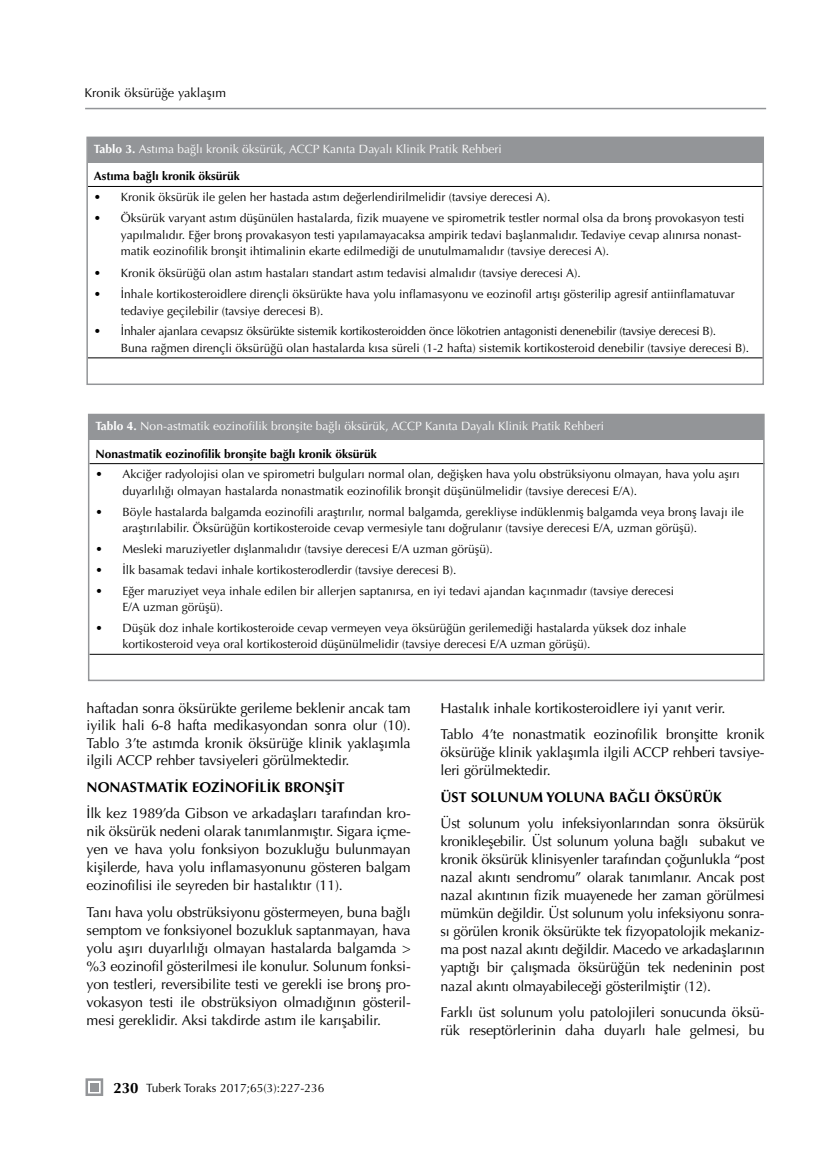
<style>
.page{position:relative;width:830px;height:1170px;background:#fff}
.page>*{position:absolute;margin:0;border:0;box-sizing:border-box;transform-origin:0 0}
.t1{font:700 15px "Optima LT Std";color:#000}
.t2{font:14.25px/18px "Optima LT Std";letter-spacing:-.01em;color:#000;text-align:justify}
.t3{font:700 14.25px "Optima LT Std";color:#000}
.t4{font:12.75px "Optima LT Std";color:#000}
.t5{font:12px/16.5px "Optima LT Std";color:#000}
.t6{font:12px/16.5px "Optima LT Std";letter-spacing:-.02em;color:#000}
.t7{font:12px "Optima LT Std";color:#fff}
.t8{font:700 12px "Optima LT Std";color:#000}
.s1{font-weight:700}
</style>
<div class="page">
<hr style="left:85px;top:108px;width:680px;height:1px;background:#939598">
<svg style="left:85px;top:1078px;width:18px;height:17px"></svg>
<div style="left:90px;top:1082px;width:8px;height:9px;background:#939598"></div>
<div style="left:88px;top:138px;width:674px;height:24px;background:#939598"></div>
<hr style="left:88px;top:357px;width:674px;height:1px;background:#000">
<hr style="left:88px;top:186px;width:674px;height:1px;background:#000">
<div style="left:86px;top:137px;width:677px;height:248px;border:2px solid #939598"></div>
<div style="left:89px;top:415px;width:675px;height:24px;background:#939598"></div>
<hr style="left:89px;top:654px;width:675px;height:1px;background:#000">
<hr style="left:89px;top:463px;width:675px;height:1px;background:#000">
<div style="left:88px;top:414px;width:676px;height:267px;border:2px solid #939598"></div>
<p class="t4" style="left:84px;top:86px;width:143px">Kronik öksürüğe yaklaşım</p>
<p class="t7" style="left:94px;top:142px;width:409px"><span class="s1">Tablo 3.</span> Astıma bağlı kronik öksürük, ACCP Kanıta Dayalı Klinik Pratik Rehberi</p>
<p class="t8" style="left:94px;top:169px;width:147px">Astıma bağlı kronik öksürük</p>
<p class="t5" style="left:94px;top:189px;width:458px">• Kronik öksürük ile gelen her hastada astım değerlendirilmelidir (tavsiye derecesi A).</p>
<p class="t5" style="left:121px;top:210px;width:624px;text-indent:-27px">• Öksürük varyant astım düşünülen hastalarda, fizik muayene ve spirometrik testler normal olsa da bronş provokasyon testi yapılmalıdır. Eğer bronş provakasyon testi yapılamayacaksa ampirik tedavi başlanmalıdır. Tedaviye cevap alınırsa nonast&shy;matik eozinofilik bronşit ihtimalinin ekarte edilmediği de unutulmamalıdır (tavsiye derecesi A).</p>
<p class="t5" style="left:94px;top:265px;width:488px">• Kronik öksürüğü olan astım hastaları standart astım tedavisi almalıdır (tavsiye derecesi A).</p>
<p class="t5" style="left:121px;top:286px;width:615px;text-indent:-27px">• İnhale kortikosteroidlere dirençli öksürükte hava yolu inflamasyonu ve eozinofil artışı gösterilip agresif antiinflamatuvar tedaviye geçilebilir (tavsiye derecesi B).</p>
<p class="t6" style="left:121px;top:323px;width:629px;text-indent:-27px">• İnhaler ajanlara cevapsız öksürükte sistemik kortikosteroidden önce lökotrien antagonisti denenebilir (tavsiye derecesi B).<br>Buna rağmen dirençli öksürüğü olan hastalarda kısa süreli (1-2 hafta) sistemik kortikosteroid denebilir (tavsiye derecesi B).</p>
<p class="t7" style="left:95px;top:419px;width:510px"><span class="s1">Tablo 4.</span> Non-astmatik eozinofilik bronşite bağlı öksürük, ACCP Kanıta Dayalı Klinik Pratik Rehberi</p>
<p class="t8" style="left:95px;top:446px;width:283px">Nonastmatik eozinofilik bronşite bağlı kronik öksürük</p>
<p class="t5" style="left:122px;top:466px;width:618px;text-indent:-27px">• Akciğer radyolojisi olan ve spirometri bulguları normal olan, değişken hava yolu obstrüksiyonu olmayan, hava yolu aşırı duyarlılığı olmayan hastalarda nonastmatik eozinofilik bronşit düşünülmelidir (tavsiye derecesi E/A).</p>
<p class="t5" style="left:122px;top:503px;width:622px;text-indent:-27px">• Böyle hastalarda balgamda eozinofili araştırılır, normal balgamda, gerekliyse indüklenmiş balgamda veya bronş lavajı ile araştırılabilir. Öksürüğün kortikosteroide cevap vermesiyle tanı doğrulanır (tavsiye derecesi E/A, uzman görüşü).</p>
<p class="t5" style="left:95px;top:540px;width:398px">• Mesleki maruziyetler dışlanmalıdır (tavsiye derecesi E/A uzman görüşü).</p>
<p class="t5" style="left:95px;top:561px;width:362px">• İlk basamak tedavi inhale kortikosterodlerdir (tavsiye derecesi B).</p>
<p class="t5" style="left:122px;top:582px;width:553px;text-indent:-27px">• Eğer maruziyet veya inhale edilen bir allerjen saptanırsa, en iyi tedavi ajandan kaçınmadır (tavsiye derecesi<br>E/A uzman görüşü).</p>
<p class="t5" style="left:122px;top:619px;width:565px;text-indent:-27px">• Düşük doz inhale kortikosteroide cevap vermeyen veya öksürüğün gerilemediği hastalarda yüksek doz inhale kortikosteroid veya oral kortikosteroid düşünülmelidir (tavsiye derecesi E/A uzman görüşü).</p>
<p class="t2" style="left:87px;top:699px;width:325px;line-height:17.4px">haftadan sonra öksürükte gerileme beklenir ancak tam iyilik hali 6-8 hafta medikasyondan sonra olur (10).<br>Tablo 3’te astımda kronik öksürüğe klinik yaklaşımla ilgili ACCP rehber tavsiyeleri görülmektedir.</p>
<p class="t3" style="left:87px;top:778px;width:12px">NON</p>
<p class="t3" style="left:120px;top:778px;width:226px">ASTMATİK EOZİNOFİLİK BRONŞİT</p>
<p class="t2" style="left:87px;top:804px;width:325px">İlk kez 1989’da Gibson ve arkadaşları tarafından kro&shy;nik öksürük nedeni olarak tanımlanmıştır. Sigara içme&shy;yen ve hava yolu fonksiyon bozukluğu bulunmayan kişilerde, hava yolu inflamasyonunu gösteren balgam eozinofilisi ile seyreden bir hastalıktır (11).</p>
<p class="t2" style="left:87px;top:902px;width:325px">Tanı hava yolu obstrüksiyonu göstermeyen, buna bağlı semptom ve fonksiyonel bozukluk saptanmayan, hava yolu aşırı duyarlılığı olmayan hastalarda balgamda &gt; %3 eozinofil gösterilmesi ile konulur. Solunum fonksi&shy;yon testleri, reversibilite testi ve gerekli ise bronş pro&shy;vokasyon testi ile obstrüksiyon olmadığının gösteril&shy;mesi gereklidir. Aksi takdirde astım ile karışabilir.</p>
<p class="t1" style="left:113px;top:1078px;width:27px">230</p>
<p class="t5" style="left:146px;top:1079px;width:180px">Tuberk Toraks 2017;65(3):227-236</p>
<p class="t2" style="left:440px;top:694px;width:325px;line-height:26.5px">Hastalık inhale kortikosteroidlere iyi yanıt verir.<br>Tablo 4’te nonastmatik eozinofilik bronşitte kronik</p>
<p class="t2" style="left:440px;top:743px;width:325px">öksürüğe klinik yaklaşımla ilgili ACCP rehberi tavsiye&shy;leri görülmektedir.</p>
<p class="t3" style="left:440px;top:788px;width:283px">ÜST SOLUN UM YOLUNA BAĞLI ÖKSÜ RÜ K</p>
<p class="t2" style="left:440px;top:814px;width:325px">Üst solunum yolu infeksiyonlarından sonra öksürük kronikleşebilir. Üst solunum yoluna bağlı subakut ve kronik öksürük klinisyenler tarafından çoğunlukla “post nazal akıntı sendromu” olarak tanımlanır. Ancak post nazal akıntının fizik muayenede her zaman görülmesi mümkün değildir. Üst solunum yolu infeksiyonu sonra&shy;sı görülen kronik öksürükte tek fizyopatolojik mekaniz&shy;ma post nazal akıntı değildir. Macedo ve arkadaşlarının yaptığı bir çalışmada öksürüğün tek nedeninin post nazal akıntı olmayabileceği gösterilmiştir (12).</p>
<p class="t2" style="left:440px;top:1003px;width:325px">Farklı üst solunum yolu patolojileri sonucunda öksü&shy;rük reseptörlerinin daha duyarlı hale gelmesi, bu</p>
</div>
